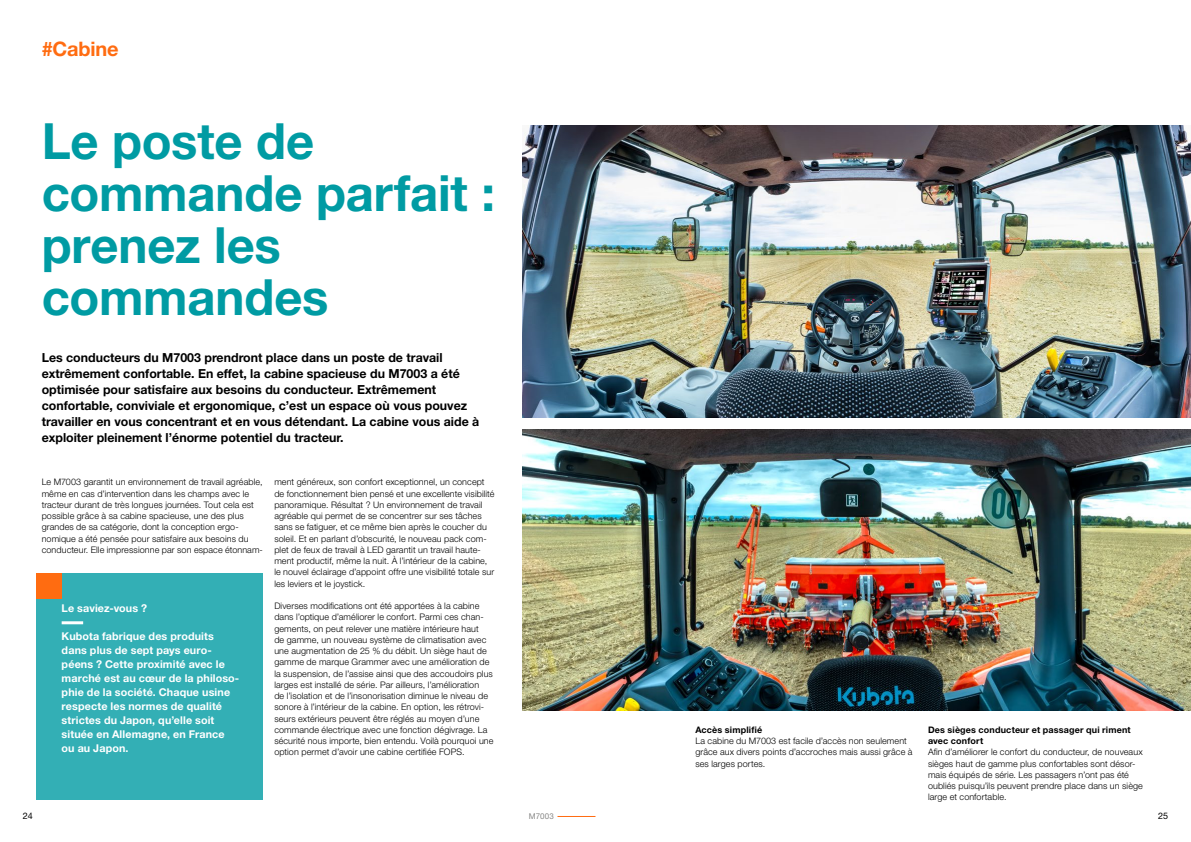
<style>
.page{position:relative;width:1191px;height:842px;background:#fff}
.page>*{position:absolute;margin:0;border:0;box-sizing:border-box;transform-origin:0 0}
.t1{font:700 50px/52px "Helvetica Neue LT Std";letter-spacing:-.005em;color:#009ba3}
.t2{font:700 20px "Helvetica Neue LT Std";letter-spacing:-.01em;color:#ff6c11}
.t3{font:700 12.5px/16px "Helvetica Neue LT Std";color:#000}
.t4{font:700 10.8px/14px "Helvetica Neue LT Std";letter-spacing:.01em;color:#fff}
.t5{font:300 9px/11.2px "Helvetica Neue LT Std";letter-spacing:.01em;color:#000}
.t6{font:700 9px/11.2px "Helvetica Neue LT Std";letter-spacing:.02em;color:#000}
.t7{font:9px "Helvetica Neue LT Std";color:#000}
.t8{font:8px "Helvetica Neue LT Std";letter-spacing:.01em;color:#878786}
</style>
<div class="page">
<img style="left:522px;top:125px;width:669px;height:293px">
<img style="left:522px;top:429px;width:669px;height:281px">
<div style="left:36px;top:573px;width:227px;height:227px;background:#33afb5"></div>
<div style="left:36px;top:573px;width:26px;height:26px;background:#ff6c11"></div>
<hr style="left:62px;top:621px;width:21px;height:3px;background:#fff">
<hr style="left:557px;top:816px;width:38px;height:1px;background:#ff6c11">
<h2 class="t2" style="left:42px;top:36px;width:78px">#Cabine</h2>
<h1 class="t1" style="left:42px;top:114px;width:455px">Le poste de commande parfait : prenez les commandes</h1>
<p class="t3" style="left:42px;top:349px;width:439px">Les conducteurs du M7003 prendront place dans un poste de travail extrêmement confortable. En effet, la cabine spacieuse du M7003 a été optimisée pour satisfaire aux besoins du conducteur. Extrêmement confortable, conviviale et ergonomique, c’est un espace où vous pouvez travailler en vous concentrant et en vous détendant. La cabine vous aide à exploiter pleinement l’énorme potentiel du tracteur.</p>
<p class="t5" style="left:42px;top:476px;width:223px">Le M7003 garantit un environnement de travail agréable, même en cas d’intervention dans les champs avec le tracteur durant de très longues journées. Tout cela est possible grâce à sa cabine spacieuse, une des plus grandes de sa catégorie, dont la conception ergo&shy;nomique a été pensée pour satisfaire aux besoins du conducteur. Elle impressionne par son espace étonnam-</p>
<p class="t5" style="left:274px;top:476px;width:222px">ment généreux, son confort exceptionnel, un concept de fonctionnement bien pensé et une excellente visibilité panoramique. Résultat ? Un environnement de travail agréable qui permet de se concentrer sur ses tâches sans se fatiguer, et ce même bien après le coucher du soleil. Et en parlant d’obscurité, le nouveau pack com&shy;plet de feux de travail à LED garantit un travail haute&shy;ment productif, même la nuit. À l’intérieur de la cabine, le nouvel éclairage d’appoint offre une visibilité totale sur les leviers et le joystick.</p>
<p class="t5" style="left:274px;top:600px;width:221px">Diverses modifications ont été apportées à la cabine dans l’optique d’améliorer le confort. Parmi ces chan&shy;gements, on peut relever une matière intérieure haut<br>de gamme, un nouveau système de climatisation avec une augmentation de 25 % du débit. Un siège haut de gamme de marque Grammer avec une amélioration de la suspension, de l’assise ainsi que des accoudoirs plus larges est installé de série. Par ailleurs, l’amélioration<br>de l’isolation et de l’insonorisation diminue le niveau de sonore à l’intérieur de la cabine. En option, les rétrovi&shy;seurs extérieurs peuvent être réglés au moyen d’une commande électrique avec une fonction dégivrage. La sécurité nous importe, bien entendu. Voilà pourquoi une option permet d’avoir une cabine certifiée FOPS.</p>
<p class="t4" style="left:62px;top:601px;width:87px">Le saviez-vous ?</p>
<p class="t4" style="left:62px;top:629px;width:179px">Kubota fabrique des produits dans plus de sept pays euro&shy;péens ? Cette proximité avec le marché est au cœur de la philoso&shy;phie de la société. Chaque usine respecte les normes de qualité strictes du Japon, qu’elle soit située en Allemagne, en France ou au Japon.</p>
<p class="t6" style="left:695px;top:724px;width:68px">Accès simplifié</p>
<p class="t5" style="left:695px;top:735px;width:219px">La cabine du M7003 est facile d’accès non seulement grâce aux divers points d’accroches mais aussi grâce à ses larges portes.</p>
<p class="t6" style="left:928px;top:724px;width:204px">Des sièges conducteur et passager qui riment avec confort</p>
<p class="t5" style="left:928px;top:746px;width:216px">Afin d’améliorer le confort du conducteur, de nouveaux sièges haut de gamme plus confortables sont désor&shy;mais équipés de série. Les passagers n’ont pas été oubliés puisqu’ils peuvent prendre place dans un siège large et confortable.</p>
<p class="t7" style="left:23px;top:811px;width:12px">24</p>
<p class="t8" style="left:529px;top:812px;width:27px">M7003</p>
<p class="t7" style="left:1158px;top:811px;width:12px">25</p>
</div>
